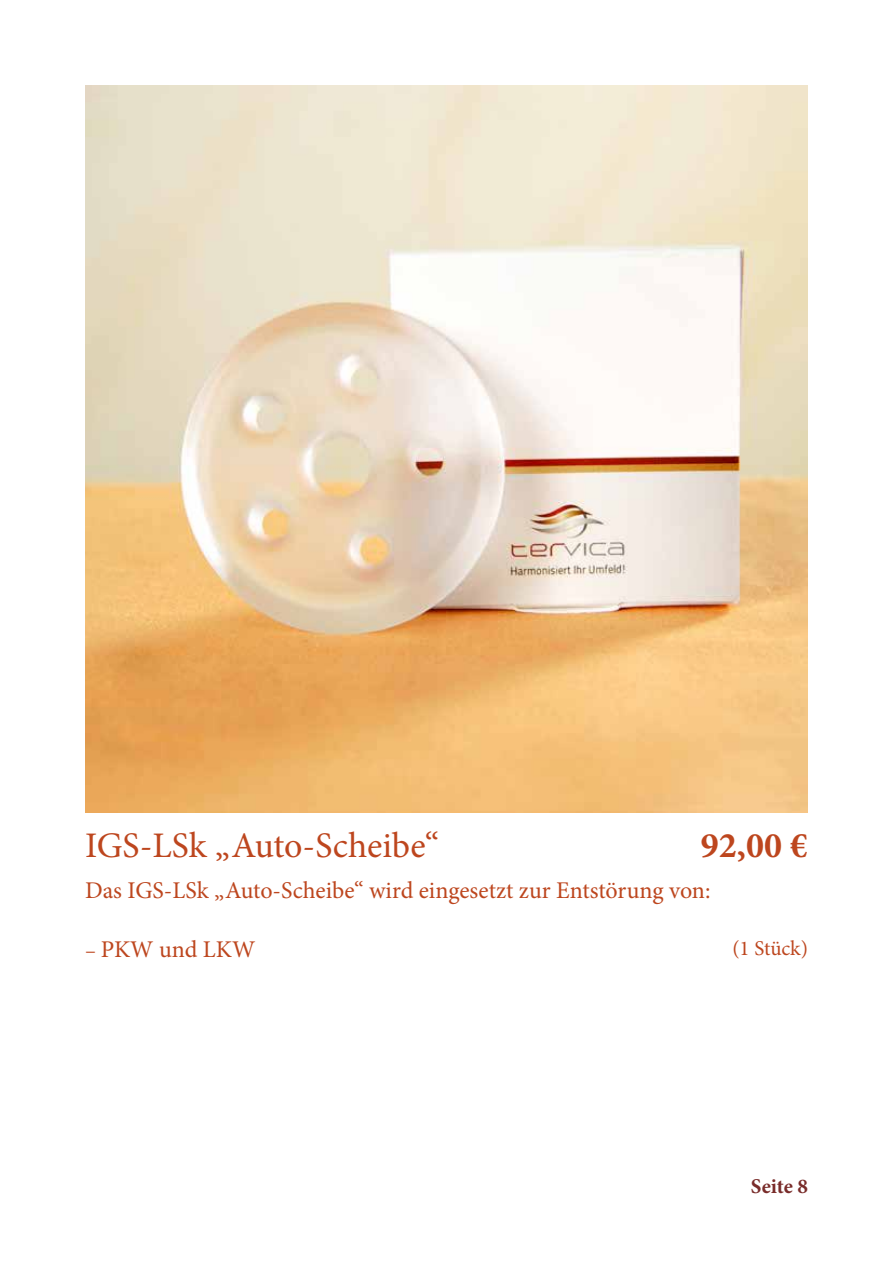
<style>
.page{position:relative;width:893px;height:1263px;background:#fff}
.page>*{position:absolute;margin:0;border:0;box-sizing:border-box;transform-origin:0 0}
.t1{font:36px "Minion Pro";letter-spacing:-.005em;color:#bd461e}
.t2{font:700 36px "Minion Pro";color:#bd461e}
.t3{font:24px "Minion Pro";color:#bd461e}
.t4{font:21px "Minion Pro";letter-spacing:-.01em;color:#bd461e}
.t5{font:700 21px "Minion Pro";letter-spacing:-.005em;color:#792c2a}
.s1{font-size:21px}
</style>
<div class="page">
<img style="left:85px;top:85px;width:723px;height:727px">
<h1 class="t1" style="left:85px;top:821px;width:356px">IGS-LSk „Auto-Scheibe“</h1>
<h1 class="t2" style="left:701px;top:820px;width:108px">92,00 €</h1>
<p class="t3" style="left:85px;top:874px;width:627px">Das IGS-LSk „Auto-Scheibe“ wird eingesetzt zur Entstörung von:</p>
<p class="t3" style="left:85px;top:933px;width:172px"><span class="s1">–</span> PKW und LKW</p>
<p class="t4" style="left:732px;top:934px;width:77px">(1 Stück)</p>
<p class="t5" style="left:751px;top:1172px;width:59px">Seite 8</p>
</div>
